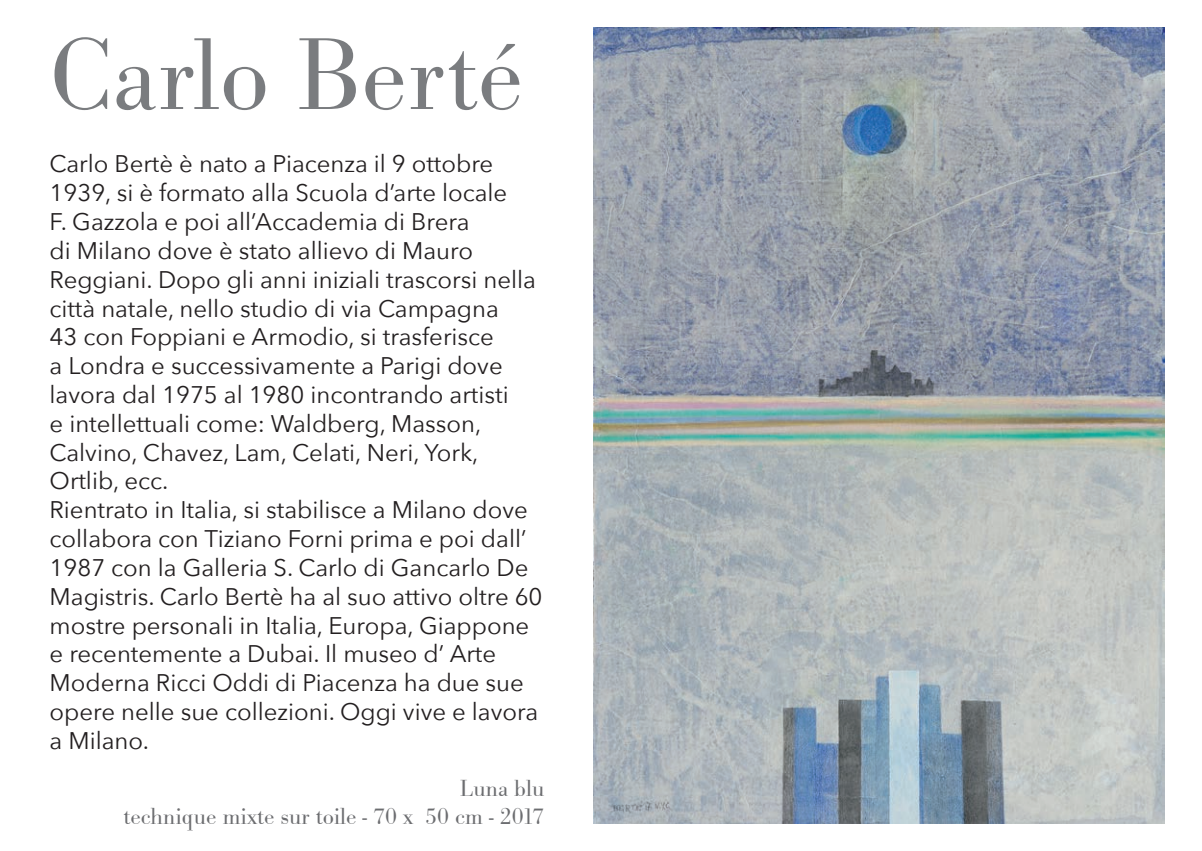
<style>
.page{position:relative;width:1202px;height:851px;background:#fff}
.page>*{position:absolute;margin:0;border:0;box-sizing:border-box;transform-origin:0 0}
.t1{font:300 106px "Becker Bodoni";color:#7a7c7f}
.t2{font:24px/28.8px "Avenir Next";color:#231f20}
.t3{font:300 24px/28.2px "Becker Bodoni";color:#6c6d70;text-align:right}
</style>
<div class="page">
<img style="left:594px;top:27px;width:571px;height:796px">
<h1 class="t1" style="left:50px;top:12px;width:475px">Carlo Berté</h1>
<p class="t2" style="left:50px;top:149px;width:494px">Carlo Bertè è nato a Piacenza il 9 ottobre 1939, si è formato alla Scuola d’arte locale<br>F. Gazzola e poi all’Accademia di Brera<br>di Milano dove è stato allievo di Mauro Reggiani. Dopo gli anni iniziali trascorsi nella città natale, nello studio di via Campagna<br>43 con Foppiani e Armodio, si trasferisce<br>a Londra e successivamente a Parigi dove lavora dal 1975 al 1980 incontrando artisti<br>e intellettuali come: Waldberg, Masson, Calvino, Chavez, Lam, Celati, Neri, York, Ortlib, ecc.<br>Rientrato in Italia, si stabilisce a Milano dove collabora con Tiziano Forni prima e poi dall’ 1987 con la Galleria S. Carlo di Gancarlo De Magistris. Carlo Bertè ha al suo attivo oltre 60 mostre personali in Italia, Europa, Giappone e recentemente a Dubai. Il museo d’ Arte Moderna Ricci Oddi di Piacenza ha due sue opere nelle sue collezioni. Oggi vive e lavora a Milano.</p>
<p class="t3" style="left:123px;top:774px;width:422px">Luna blu<br>technique mixte sur toile - 70 x 50 cm - 2017</p>
</div>
